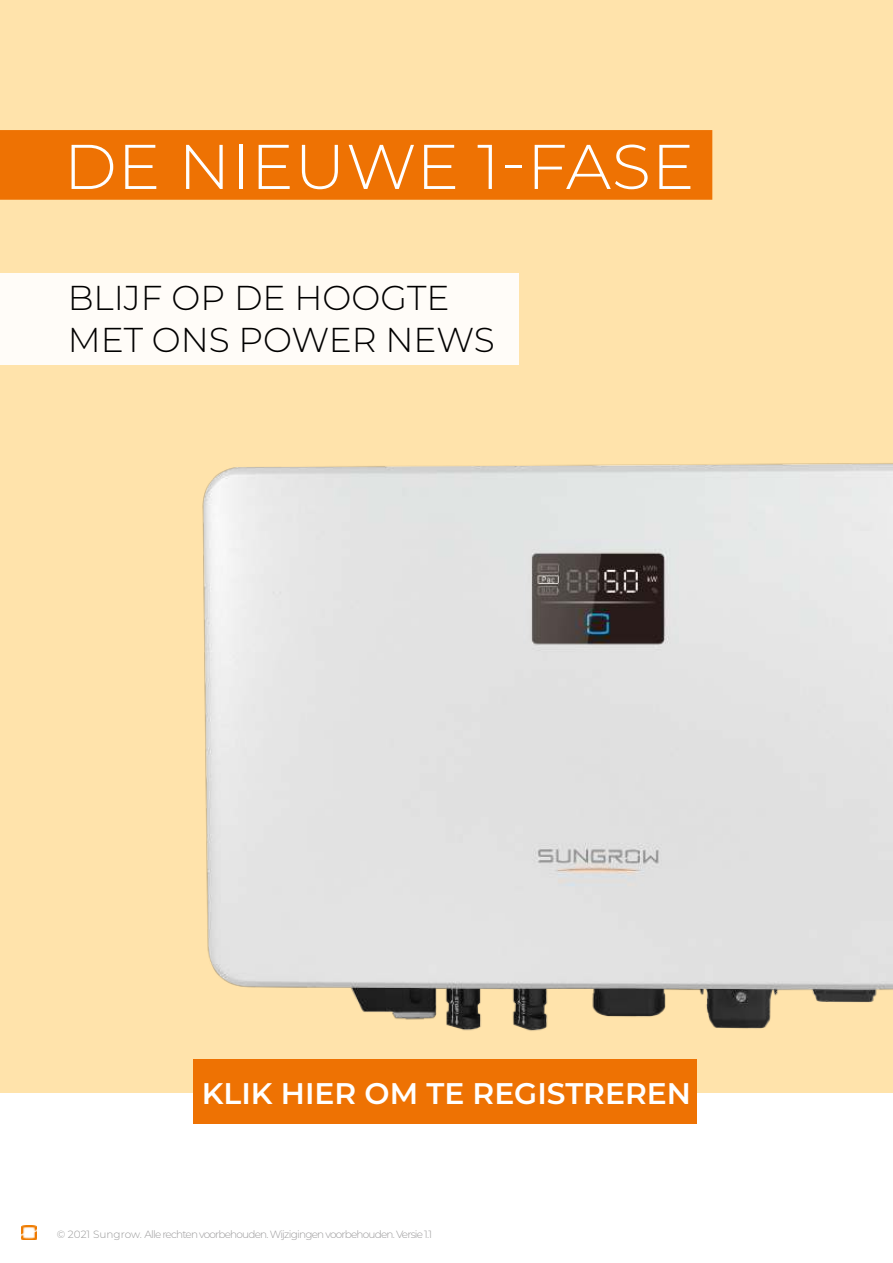
<style>
.page{position:relative;width:893px;height:1263px;background:#fff}
.page>*{position:absolute;margin:0;border:0;box-sizing:border-box;transform-origin:0 0}
.t1{font:300 63px "Montserrat";letter-spacing:.01em;color:#fff}
.t2{font:300 34.5px/41.4px "Montserrat";color:#000}
.t3{font:600 29.85px "Montserrat";color:#fff}
.t4{font:300 10.5px "Montserrat";letter-spacing:-.075em;color:#9b9a9b}
.s1{color:#999}
</style>
<div class="page">
<img style="left:22px;top:1225px;width:15px;height:14px">
<div style="left:0;top:0;width:893px;height:1153px;background:#ffe3ab"></div>
<div style="left:0;top:130px;width:712px;height:70px;background:#ee7203"></div>
<div style="left:0;top:1093px;width:893px;height:123px;background:#fff"></div>
<div style="left:0;top:273px;width:519px;height:91px;background:#fffcf8"></div>
<div style="left:193px;top:1059px;width:504px;height:65px;background:#ee7203"></div>
<img style="left:202px;top:463px;width:691px;height:568px">
<h1 class="t1" style="left:64px;top:142px;width:632px">DE NIEUWE 1-FASE</h1>
<h2 class="t2" style="left:68px;top:280px;width:429px">BLIJF OP DE HOOGTE<br>MET ONS POWER NEWS</h2>
<h3 class="t3" style="left:202px;top:1081px;width:491px">KLIK HIER OM TE REGISTREREN</h3>
<p class="t4" style="left:57px;top:1230px;width:377px"><span class="s1">© 2021 Sungrow.</span> Alle rechten voorbehouden. Wijzigingen voorbehouden. Versie 1.1</p>
</div>
